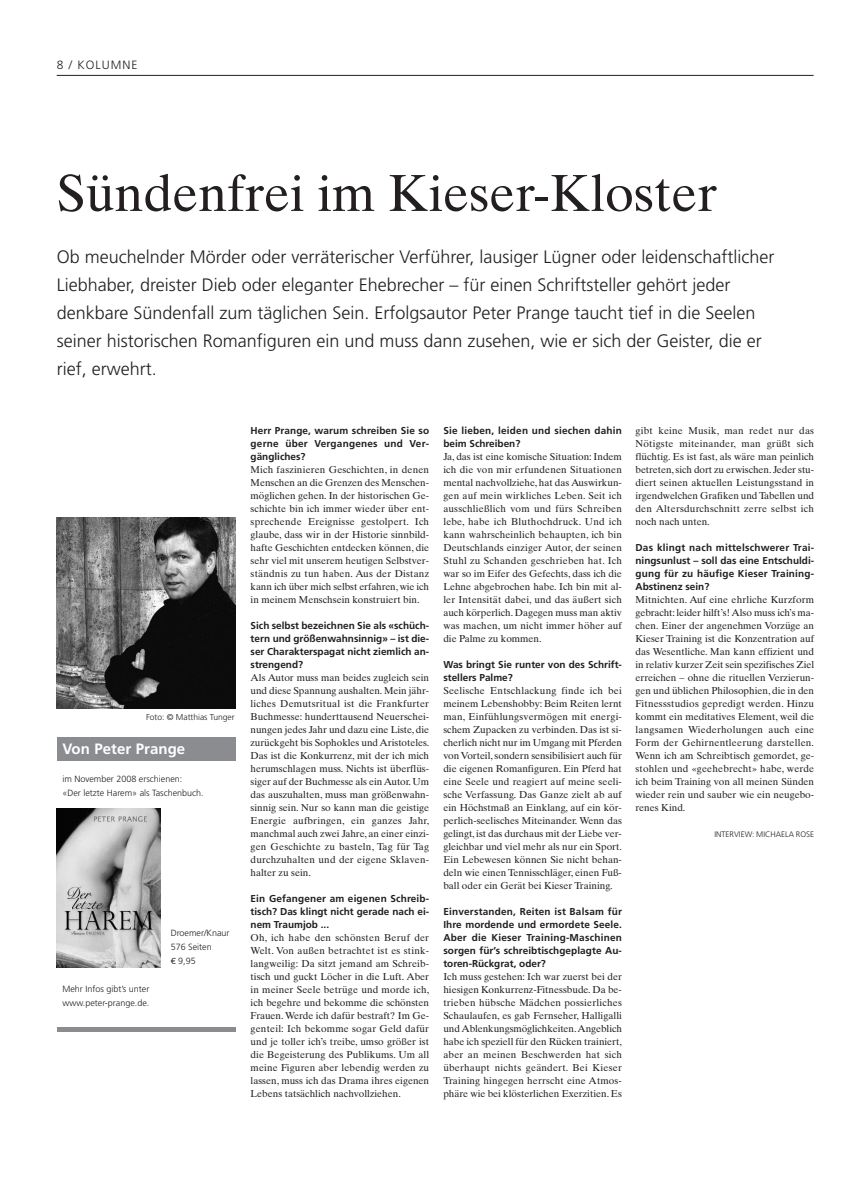
<style>
.page{position:relative;width:842px;height:1191px;background:#fff}
.page>*{position:absolute;margin:0;border:0;box-sizing:border-box;transform-origin:0 0}
.t1{font:52px "Times Ten CE";color:#231f20}
.t2{font:300 18px/28px "Frutiger";color:#231f20}
.t3{font:700 15px "Frutiger";letter-spacing:.005em;color:#fff}
.t4{font:300 12px "Frutiger";letter-spacing:.085em;color:#231f20}
.t5{font:10px/13px "Times Ten CE";color:#231f20;text-align:justify}
.t6{font:700 10px/13px "Frutiger";color:#231f20;text-align:justify}
.t7{font:700 10px/13px "Frutiger";letter-spacing:.02em;color:#231f20}
.t8{font:300 9px/14px "Frutiger";color:#231f20}
.t9{font:300 8.5px "Frutiger";color:#231f20}
.t10{font:300 8px "Frutiger";color:#231f20}
</style>
<div class="page">
<hr style="left:57px;top:75px;width:757px;height:1px;background:#231f20">
<img style="left:57px;top:517px;width:178px;height:192px">
<img style="left:57px;top:808px;width:103px;height:159px">
<div style="left:57px;top:737px;width:178px;height:23px;background:#8a8c8f"></div>
<div style="left:57px;top:1027px;width:178px;height:5px;background:#8a8c8f"></div>
<p class="t4" style="left:57px;top:60px;width:82px">8 / KOLUMNE</p>
<h1 class="t1" style="left:57px;top:174px;width:662px">Sündenfrei im Kieser-Kloster</h1>
<p class="t2" style="left:57px;top:244px;width:719px">Ob meuchelnder Mörder oder verräterischer Verführer, lausiger Lügner oder leidenschaftlicher Liebhaber, dreister Dieb oder eleganter Ehebrecher – für einen Schriftsteller gehört jeder denkbare Sündenfall zum täglichen Sein. Erfolgsautor Peter Prange taucht tief in die Seelen seiner historischen Romanfiguren ein und muss dann zusehen, wie er sich der Geister, die er rief, erwehrt.</p>
<p class="t9" style="left:146px;top:713px;width:90px">Foto: © Matthias Tunger</p>
<h3 class="t3" style="left:62px;top:742px;width:124px">Von Peter Prange</h3>
<p class="t8" style="left:62px;top:772px;width:143px">im November 2008 erschienen:<br>«Der letzte Harem» als Taschenbuch.</p>
<p class="t8" style="left:62px;top:982px;width:89px">Mehr Infos gibt’s unter www.peter-prange.de.</p>
<p class="t8" style="left:171px;top:926px;width:60px">Droemer/Knaur</p>
<p class="t8" style="left:171px;top:940px;width:43px">576 Seiten</p>
<p class="t8" style="left:178px;top:954px;width:19px">9,95</p>
<p class="t6" style="left:251px;top:424px;width:180px">Herr Prange, warum schreiben Sie so gerne über Vergangenes und Ver&shy;gängliches?</p>
<p class="t5" style="left:251px;top:464px;width:180px">Mich faszinieren Geschichten, in denen Menschen an die Grenzen des Menschen&shy;möglichen gehen. In der historischen Ge&shy;schichte bin ich immer wieder über ent&shy;sprechende Ereignisse gestolpert. Ich glaube, dass wir in der Historie sinnbild&shy;hafte Geschichten entdecken können, die sehr viel mit unserem heutigen Selbstver&shy;ständnis zu tun haben. Aus der Distanz kann ich über mich selbst erfahren, wie ich in meinem Menschsein konstruiert bin.</p>
<p class="t6" style="left:251px;top:619px;width:180px">Sich selbst bezeichnen Sie als «schüch&shy;tern und größenwahnsinnig» – ist die&shy;ser Charakterspagat nicht ziemlich an&shy;strengend?</p>
<p class="t5" style="left:251px;top:672px;width:180px">Als Autor muss man beides zugleich sein und diese Spannung aushalten. Mein jähr&shy;liches Demutsritual ist die Frankfurter Buchmesse: hunderttausend Neuerschei&shy;nungen jedes Jahr und dazu eine Liste, die zurückgeht bis Sophokles und Aristoteles.<br>Das ist die Konkurrenz, mit der ich mich herumschlagen muss. Nichts ist überflüs&shy;siger auf der Buchmesse als ein Autor. Um das auszuhalten, muss man größenwahn&shy;sinnig sein. Nur so kann man die geistige Energie aufbringen, ein ganzes Jahr, manchmal auch zwei Jahre, an einer einzi&shy;gen Geschichte zu basteln, Tag für Tag durchzuhalten und der eigene Sklaven&shy;halter zu sein.</p>
<p class="t6" style="left:251px;top:892px;width:180px">Ein Gefangener am eigenen Schreib&shy;tisch? Das klingt nicht gerade nach ei&shy;nem Traumjob ...</p>
<p class="t5" style="left:251px;top:932px;width:180px">Oh, ich habe den schönsten Beruf der Welt. Von außen betrachtet ist es stink&shy;langweilig: Da sitzt jemand am Schreib&shy;tisch und guckt Löcher in die Luft. Aber in meiner Seele betrüge und morde ich, ich begehre und bekomme die schönsten Frauen.Werde ich dafür bestraft? Im Ge&shy;genteil: Ich bekomme sogar Geld dafür und je toller ich’s treibe, umso größer ist die Begeisterung des Publikums. Um all meine Figuren aber lebendig werden zu lassen, muss ich das Drama ihres eigenen Lebens tatsächlich nachvollziehen.</p>
<p class="t7" style="left:443px;top:424px;width:180px">Sie lieben, leiden und siechen dahin beim Schreiben?</p>
<p class="t5" style="left:443px;top:451px;width:180px">Ja, das ist eine komische Situation: Indem ich die von mir erfundenen Situationen mental nachvollziehe, hat das Auswirkun&shy;gen auf mein wirkliches Leben. Seit ich ausschließlich vom und fürs Schreiben lebe, habe ich Bluthochdruck. Und ich kann wahrscheinlich behaupten, ich bin Deutschlands einziger Autor, der seinen Stuhl zu Schanden geschrieben hat. Ich war so im Eifer des Gefechts, dass ich die Lehne abgebrochen habe. Ich bin mit al&shy;ler Intensität dabei, und das äußert sich auch körperlich. Dagegen muss man aktiv was machen, um nicht immer höher auf die Palme zu kommen.</p>
<p class="t6" style="left:443px;top:658px;width:180px">Was bringt Sie runter von des Schrift&shy;stellers Palme?</p>
<p class="t5" style="left:443px;top:685px;width:180px">Seelische Entschlackung finde ich bei meinem Lebenshobby: Beim Reiten lernt man, Einfühlungsvermögen mit energi&shy;schem Zupacken zu verbinden. Das ist si&shy;cherlich nicht nur im Umgang mit Pferden von Vorteil, sondern sensibilisiert auch für die eigenen Romanfiguren. Ein Pferd hat eine Seele und reagiert auf meine seeli&shy;sche Verfassung. Das Ganze zielt ab auf ein Höchstmaß an Einklang, auf ein kör&shy;perlich-seelisches Miteinander. Wenn das gelingt, ist das durchaus mit der Liebe ver&shy;gleichbar und viel mehr als nur ein Sport.<br>Ein Lebewesen können Sie nicht behan&shy;deln wie einen Tennisschläger, einen Fuß&shy;ball oder ein Gerät bei Kieser Training.</p>
<p class="t6" style="left:443px;top:905px;width:180px">Einverstanden, Reiten ist Balsam für Ihre mordende und ermordete Seele.<br>Aber die Kieser Training-Maschinen sorgen für’s schreibtischgeplagte Au&shy;toren-Rückgrat, oder?</p>
<p class="t5" style="left:443px;top:971px;width:180px">Ich muss gestehen: Ich war zuerst bei der hiesigen Konkurrenz-Fitnessbude. Da be&shy;trieben hübsche Mädchen possierliches Schaulaufen, es gab Fernseher, Halligalli und Ablenkungsmöglichkeiten.Angeblich habe ich speziell für den Rücken trainiert, aber an meinen Beschwerden hat sich überhaupt nichts geändert. Bei Kieser Training hingegen herrscht eine Atmos&shy;phäre wie bei klösterlichen Exerzitien. Es</p>
<p class="t5" style="left:635px;top:425px;width:180px">gibt keine Musik, man redet nur das Nötigste miteinander, man grüßt sich flüchtig. Es ist fast, als wäre man peinlich betreten, sich dort zu erwischen. Jeder stu&shy;diert seinen aktuellen Leistungsstand in irgendwelchen Grafiken und Tabellen und den Altersdurchschnitt zerre selbst ich noch nach unten.</p>
<p class="t6" style="left:635px;top:541px;width:180px">Das klingt nach mittelschwerer Trai&shy;ningsunlust – soll das eine Entschuldi&shy;gung für zu häufige Kieser Training-Abstinenz sein?</p>
<p class="t5" style="left:635px;top:594px;width:180px">Mitnichten. Auf eine ehrliche Kurzform gebracht: leider hilft’s! Also muss ich’s ma&shy;chen. Einer der angenehmen Vorzüge an Kieser Training ist die Konzentration auf das Wesentliche. Man kann effizient und in relativ kurzer Zeit sein spezifisches Ziel erreichen – ohne die rituellen Verzierun&shy;gen und üblichen Philosophien, die in den Fitnessstudios gepredigt werden. Hinzu kommt ein meditatives Element, weil die langsamen Wiederholungen auch eine Form der Gehirnentleerung darstellen.<br>Wenn ich am Schreibtisch gemordet, ge&shy;stohlen und «geehebrecht» habe, werde ich beim Training von all meinen Sünden wieder rein und sauber wie ein neugebo&shy;renes Kind.</p>
<p class="t10" style="left:714px;top:831px;width:101px">INTERVIEW: MICHAELA ROSE</p>
</div>
